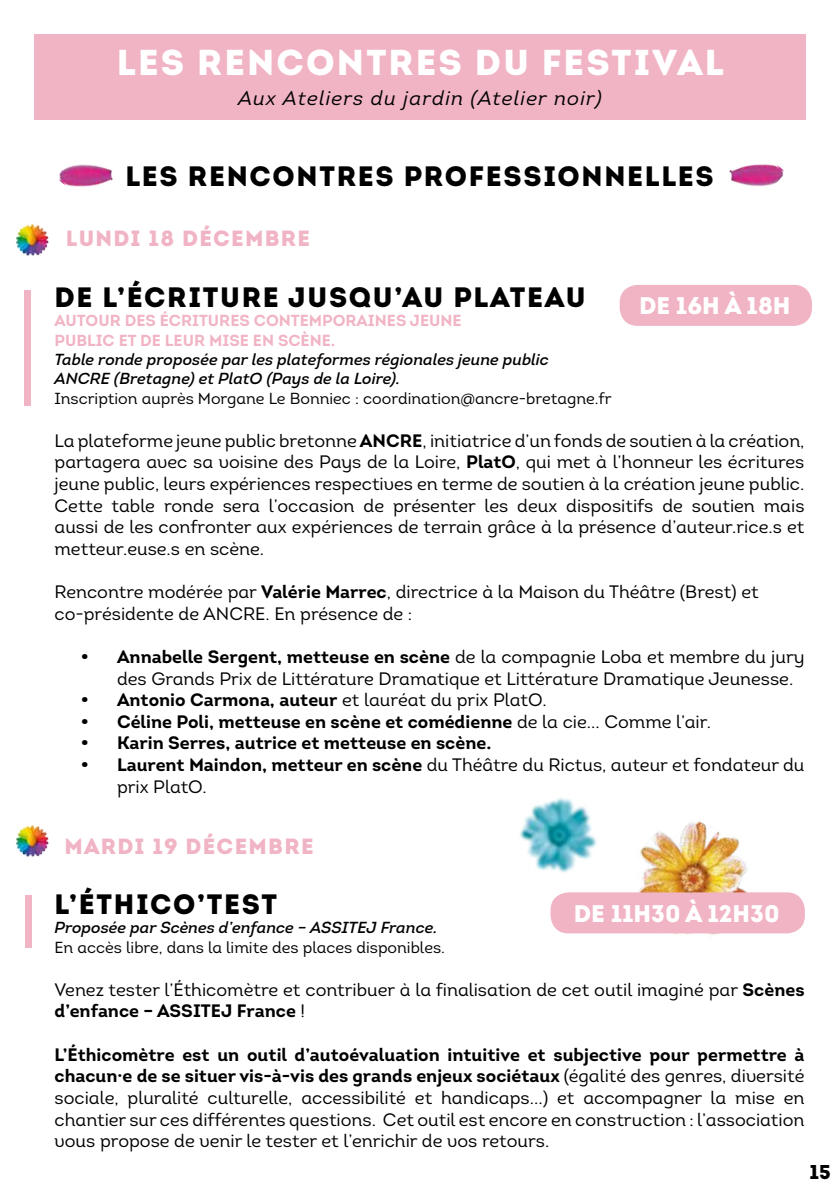
<style>
.page{position:relative;width:840px;height:1191px;background:#fff}
.page>*{position:absolute;margin:0;border:0;box-sizing:border-box;transform-origin:0 0}
.t1{font:900 36px "Intro";letter-spacing:.06em;color:#fff}
.t2{font:900 28px "Intro";letter-spacing:.06em;color:#000}
.t3{font:24px "Intro Black Caps";color:#fff}
.t4{font:900 22px "Intro";letter-spacing:.06em;color:#f1b4c4}
.t5{font:italic 20px "Intro";letter-spacing:.06em;color:#000}
.t6{font:900 20px "Intro";color:#000}
.t7{font:18px/21.6px "Intro Regular Alt";color:#000;text-align:justify}
.t8{font:700 18px/21.6px "Intro";color:#000}
.t9{font:italic 600 16px/19.2px "Intro";color:#000}
.t10{font:16px "Intro Regular Alt";color:#000}
.t11{font:16px "Intro Bold Alt";color:#f1b4c4}
.s1{font-family:"Intro";font-weight:700}
.s2{font-family:"Intro Regular Alt";font-weight:400}
</style>
<div class="page">
<img style="left:519px;top:798px;width:57px;height:75px">
<img style="left:576px;top:806px;width:229px;height:130px">
<svg style="left:24px;top:290px;width:7px;height:115px"></svg>
<svg style="left:26px;top:895px;width:6px;height:52px"></svg>
<img style="left:16px;top:224px;width:33px;height:32px">
<img style="left:16px;top:825px;width:33px;height:32px">
<div style="left:34px;top:34px;width:770px;height:85px;background:#f1b4c4"></div>
<div style="left:550px;top:892px;width:254px;height:41px;background:#f1b4c4;border-radius:18px"></div>
<img style="left:59px;top:164px;width:54px;height:23px">
<img style="left:729px;top:164px;width:55px;height:23px">
<div style="left:619px;top:285px;width:192px;height:41px;background:#f1b4c4;border-radius:18px"></div>
<h1 class="t1" style="left:117px;top:39px;width:608px">LES RENCONTRES DU FESTIVAL</h1>
<p class="t5" style="left:238px;top:86px;width:365px">Aux Ateliers du jardin (Atelier noir)</p>
<h2 class="t2" style="left:125px;top:157px;width:589px">LES RENCONTRES PROFESSIONNELLES</h2>
<p class="t4" style="left:66px;top:224px;width:246px">LUNDI 18 DÉCEMBRE</p>
<h2 class="t2" style="left:55px;top:278px;width:110px">DE L’ÉCRITURE</h2>
<h2 class="t2" style="left:288px;top:278px;width:21px">JUS</h2>
<h2 class="t2" style="left:349px;top:278px;width:124px">QU’AU PLATEAU</h2>
<p class="t11" style="left:55px;top:310px;width:116px">AUTOUR DES ÉCRITURES</p>
<p class="t11" style="left:254px;top:310px;width:168px">CONTEMPORAINES JEUNE</p>
<p class="t11" style="left:55px;top:330px;width:11px">PUBLIC</p>
<p class="t11" style="left:119px;top:330px;width:57px">ET DE LEUR</p>
<p class="t11" style="left:209px;top:330px;width:11px">MISE</p>
<p class="t11" style="left:253px;top:330px;width:37px">EN SCÈNE</p>
<p class="t11" style="left:331px;top:330px;width:6px">.</p>
<p class="t9" style="left:55px;top:350px;width:495px">Table ronde proposée par les plateformes régionales jeune public<br>ANCRE (Bretagne) et PlatO (Pays de la Loire).</p>
<p class="t10" style="left:55px;top:388px;width:558px">Inscription auprès Morgane Le Bonniec : coordination@ancre-bretagne.fr</p>
<p class="t7" style="left:55px;top:430px;width:751px">La plateforme jeune public bretonne <span class="s1">ANCRE</span>, initiatrice d’un fonds de soutien à la création, partagera avec sa voisine des Pays de la Loire, <span class="s1">PlatO</span>, qui met à l’honneur les écritures jeune public, leurs expériences respectives en terme de soutien à la création jeune public.<br>Cette table ronde sera l’occasion de présenter les deux dispositifs de soutien mais aussi de les confronter aux expériences de terrain grâce à la présence d’auteur.rice.s et metteur.euse.s en scène.</p>
<p class="t7" style="left:55px;top:581px;width:705px">Rencontre modérée par <span class="s1">Valérie Marrec</span>, directrice à la Maison du Théâtre (Brest) et co-présidente de ANCRE. En présence de :</p>
<p class="t8" style="left:81px;top:646px;width:724px">• Annabelle Sergent, metteuse en scène <span class="s2">de la compagnie Loba et membre du jury</span></p>
<p class="t7" style="left:117px;top:667px;width:677px">des Grands Prix de Littérature Dramatique et Littérature Dramatique Jeunesse.</p>
<p class="t8" style="left:81px;top:689px;width:467px">• Antonio Carmona, auteur <span class="s2">et lauréat du prix PlatO.</span></p>
<p class="t8" style="left:81px;top:710px;width:631px">• Céline Poli, metteuse en scène et comédienne <span class="s2">de la cie... Comme l’air.</span></p>
<p class="t8" style="left:81px;top:732px;width:411px">• Karin Serres, autrice et metteuse en scène.</p>
<p class="t7" style="left:117px;top:754px;width:688px;text-indent:-36px"><span class="s1">• Laurent Maindon, metteur en scène</span> du Théâtre du Rictus, auteur et fondateur du prix PlatO.</p>
<h3 class="t3" style="left:638px;top:290px;width:153px">DE 16H À 18H</h3>
<p class="t4" style="left:64px;top:831px;width:251px">MARDI 19 DÉCEMBRE</p>
<h2 class="t2" style="left:55px;top:886px;width:45px">L’ÉTHICO</h2>
<h2 class="t2" style="left:197px;top:886px;width:28px">’TEST</h2>
<p class="t9" style="left:55px;top:918px;width:384px">Proposée par Scènes d’enfance – ASSITEJ France.</p>
<p class="t10" style="left:55px;top:937px;width:391px">En accès libre, dans la limite des places disponibles.</p>
<p class="t7" style="left:55px;top:978px;width:751px">Venez tester l’Éthicomètre et contribuer à la finalisation de cet outil imaginé par <span class="s1">Scènes</span></p>
<p class="t8" style="left:55px;top:1000px;width:252px">d’enfance – ASSITEJ France <span class="s2">!</span></p>
<p class="t8" style="left:55px;top:1043px;width:751px">L’Éthicomètre est un outil d’autoévaluation intuitive et subjective pour permettre à chacun·e de se situer vis-à-vis des grands enjeux sociétaux <span class="s2">(égalité des genres, diversité</span></p>
<p class="t7" style="left:55px;top:1086px;width:751px">sociale, pluralité culturelle, accessibilité et handicaps...) et accompagner la mise en chantier sur ces différentes questions. Cet outil est encore en construction : l’association vous propose de venir le tester et l’enrichir de vos retours.</p>
<h3 class="t3" style="left:573px;top:897px;width:207px">DE 11H30 À 12H30</h3>
<p class="t6" style="left:809px;top:1158px;width:23px">15</p>
</div>
